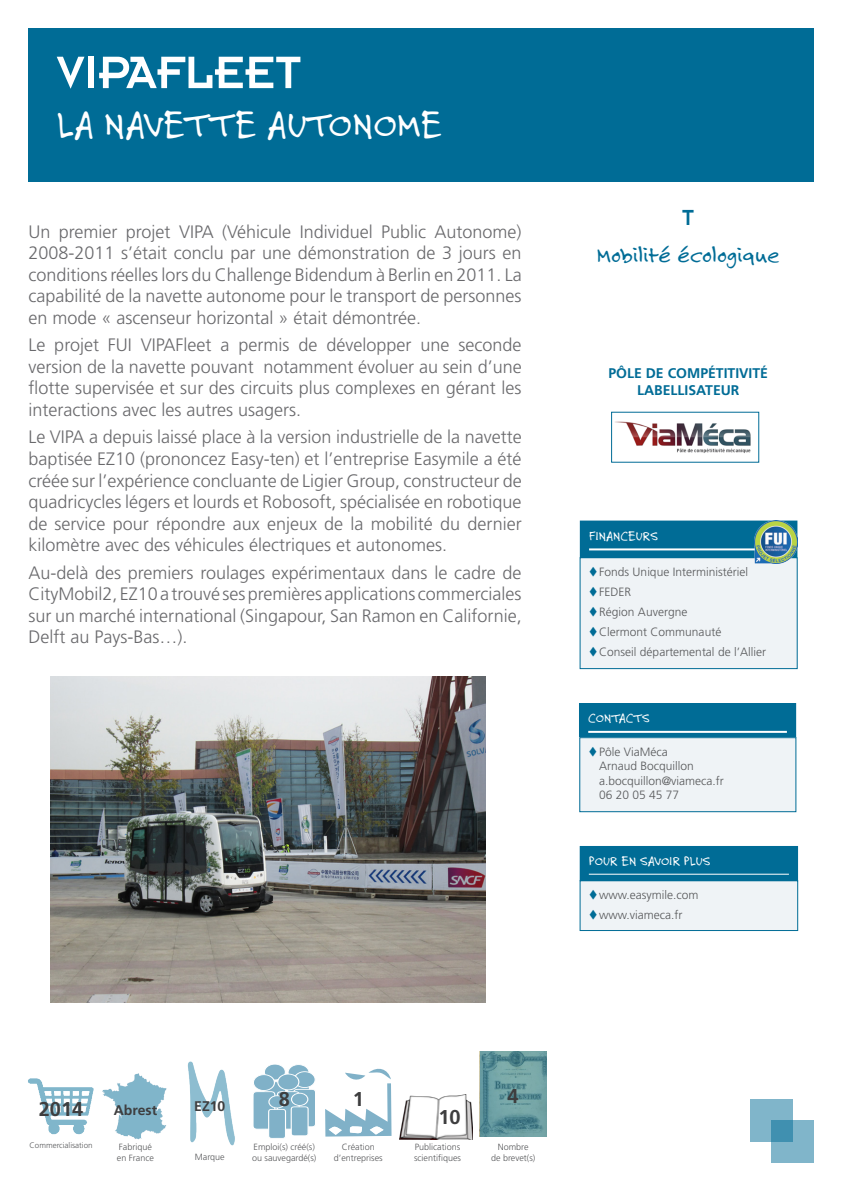
<style>
.page{position:relative;width:842px;height:1191px;background:#fff}
.page>*{position:absolute;margin:0;border:0;box-sizing:border-box;transform-origin:0 0}
.t1{font:50px "Insignia LT Std";color:#fff}
.t2{font:40px "Felt Tip Roman";color:#fff}
.t3{font:24px "Felt Tip Roman";color:#006c96}
.t4{font:24px "Insignia LT Std";color:#006c96;scale:.96 1}
.t5{font:700 20px "Frutiger LT Std";color:#3e3e3f}
.t6{font:300 18px/21.6px "Frutiger LT Std";color:#69696c;text-align:justify}
.t7{font:14px "Felt Tip Roman";color:#fff}
.t8{font:700 14px "Frutiger LT Std";color:#006c96}
.t9{font:700 14px "Frutiger LT Std";color:#3e3e3f}
.t10{font:300 12px "Frutiger LT Std";color:#57585a}
.t11{font:300 9px/10.8px "Frutiger LT Std";color:#57585a}
.t12{font:300 8px "Frutiger LT Std";color:#57585a}
.s1{color:#006c96}
.s2{color:#eff3f6}
</style>
<div class="page">
<div style="left:28px;top:28px;width:786px;height:153px;background:#006c96"></div>
<svg style="left:253px;top:1064px;width:62px;height:74px"></svg>
<div style="left:291px;top:1093px;width:17px;height:12px;background:#80b1c8;border-radius:50%"></div>
<div style="left:291px;top:1093px;width:17px;height:12px;border:1px solid #fff;border-radius:50%"></div>
<svg style="left:480px;top:1051px;width:66px;height:86px"></svg>
<img style="left:28px;top:1078px;width:66px;height:57px">
<img style="left:187px;top:1061px;width:48px;height:85px">
<div style="left:579px;top:703px;width:217px;height:34px;background:#006c96"></div>
<hr style="left:588px;top:731px;width:199px;height:2px;background:#fff">
<div style="left:580px;top:737px;width:216px;height:74px;background:#eff3f6"></div>
<div style="left:579px;top:737px;width:217px;height:75px;border:1px solid #006c96"></div>
<div style="left:580px;top:846px;width:217px;height:34px;background:#006c96"></div>
<hr style="left:589px;top:873px;width:200px;height:1px;background:#fff">
<div style="left:580px;top:880px;width:218px;height:50px;background:#eff3f6"></div>
<div style="left:580px;top:880px;width:218px;height:50px;border:1px solid #006c96"></div>
<div style="left:580px;top:521px;width:217px;height:36px;background:#006c96"></div>
<hr style="left:589px;top:548px;width:199px;height:2px;background:#fff">
<div style="left:580px;top:558px;width:217px;height:110px;background:#eff3f6"></div>
<div style="left:580px;top:557px;width:217px;height:112px;border:1px solid #006c96"></div>
<img style="left:755px;top:521px;width:42px;height:42px">
<img style="left:400px;top:1094px;width:72px;height:45px">
<svg style="left:325px;top:1068px;width:66px;height:68px"></svg>
<img style="left:102px;top:1074px;width:65px;height:65px">
<img style="left:615px;top:421px;width:136px;height:32px">
<img style="left:51px;top:677px;width:434px;height:325px">
<div style="left:750px;top:1099px;width:42px;height:42px;background:#80b5ca"></div>
<svg style="left:771px;top:1120px;width:43px;height:42px;fill:#80b5ca"></svg>
<p class="t1" style="left:57px;top:47px;width:246px">VIPAFLEET</p>
<p class="t2" style="left:57px;top:98px;width:387px">LA NAVETTE AUTONOME</p>
<p class="t6" style="left:28px;top:221px;width:495px">Un premier projet VIPA (Véhicule Individuel Public Autonome)<br>2008-2011 s’était conclu par une démonstration de 3 jours en conditions réelles lors du Challenge Bidendum à Berlin en 2011. La capabilité de la navette autonome pour le transport de personnes en mode « ascenseur horizontal » était démontrée.</p>
<p class="t6" style="left:28px;top:334px;width:495px">Le projet FUI VIPAFleet a permis de développer une seconde version de la navette pouvant notamment évoluer au sein d’une flotte supervisée et sur des circuits plus complexes en gérant les interactions avec les autres usagers.</p>
<p class="t6" style="left:28px;top:426px;width:495px">Le VIPA a depuis laissé place à la version industrielle de la navette baptisée EZ10 (prononcez Easy-ten) et l’entreprise Easymile a été créée sur l’expérience concluante de Ligier Group, constructeur de quadricycles légers et lourds et Robosoft, spécialisée en robotique de service pour répondre aux enjeux de la mobilité du dernier kilomètre avec des véhicules électriques et autonomes.</p>
<p class="t6" style="left:28px;top:562px;width:495px">Au-delà des premiers roulages expérimentaux dans le cadre de CityMobil2, EZ10 a trouvé ses premières applications commerciales sur un marché international (Singapour, San Ramon en Californie, Delft au Pays-Bas…).</p>
<p class="t4" style="left:682px;top:205px;width:14px">T</p>
<p class="t3" style="left:597px;top:239px;width:184px">Mobilité écologique</p>
<p class="t8" style="left:608px;top:365px;width:161px">PÔLE DE COMPÉTITIVITÉ</p>
<p class="t8" style="left:637px;top:382px;width:104px">LABELLISATEUR</p>
<p class="t7" style="left:589px;top:526px;width:71px">FINANCEURS</p>
<p class="t10" style="left:589px;top:565px;width:161px"><span class="s1">▼</span>Fonds Unique Interministériel</p>
<p class="t10" style="left:589px;top:585px;width:44px"><span class="s1">▼</span>FEDER</p>
<p class="t10" style="left:589px;top:605px;width:100px"><span class="s1">▼</span>Région Auvergne</p>
<p class="t10" style="left:589px;top:625px;width:134px"><span class="s1">▼</span>Clermont Communauté</p>
<p class="t10" style="left:589px;top:645px;width:179px"><span class="s1">▼</span>Conseil départemental de l’Allier</p>
<p class="t7" style="left:588px;top:709px;width:63px">CONTACTS</p>
<p class="t10" style="left:588px;top:744px;width:81px"><span class="s1">▼</span>Pôle ViaMéca</p>
<p class="t10" style="left:588px;top:759px;width:107px"><span class="s2">▼</span>Arnaud Bocquillon</p>
<p class="t10" style="left:588px;top:773px;width:137px"><span class="s2">▼</span>a.bocquillon@viameca.fr</p>
<p class="t10" style="left:588px;top:788px;width:92px"><span class="s2">▼</span>06 20 05 45 77</p>
<p class="t7" style="left:589px;top:852px;width:123px">POUR EN SAVOIR PLUS</p>
<p class="t10" style="left:589px;top:888px;width:111px"><span class="s1">▼</span>www.easymile.com</p>
<p class="t10" style="left:589px;top:908px;width:95px"><span class="s1">▼</span>www.viameca.fr</p>
<p class="t5" style="left:39px;top:1097px;width:46px">2014</p>
<p class="t12" style="left:30px;top:1140px;width:64px">Commercialisation</p>
<p class="t9" style="left:114px;top:1101px;width:45px">Abrest</p>
<p class="t11" style="left:119px;top:1141px;width:35px">Fabriqué</p>
<p class="t11" style="left:117px;top:1152px;width:38px">en France</p>
<p class="t9" style="left:194px;top:1098px;width:33px">EZ10</p>
<p class="t11" style="left:195px;top:1152px;width:31px">Marque</p>
<p class="t5" style="left:279px;top:1087px;width:13px">8</p>
<p class="t11" style="left:252px;top:1141px;width:66px">Emploi(s) créé(s) ou sauvegardé(s)</p>
<p class="t5" style="left:353px;top:1087px;width:13px">1</p>
<p class="t11" style="left:342px;top:1141px;width:34px">Création</p>
<p class="t11" style="left:334px;top:1152px;width:50px">d’entreprises</p>
<p class="t5" style="left:438px;top:1105px;width:24px">10</p>
<p class="t11" style="left:414px;top:1141px;width:49px">Publications scientifiques</p>
<p class="t5" style="left:508px;top:1083px;width:13px">4</p>
<p class="t11" style="left:498px;top:1141px;width:32px">Nombre</p>
<p class="t11" style="left:491px;top:1152px;width:46px">de brevet(s)</p>
</div>
